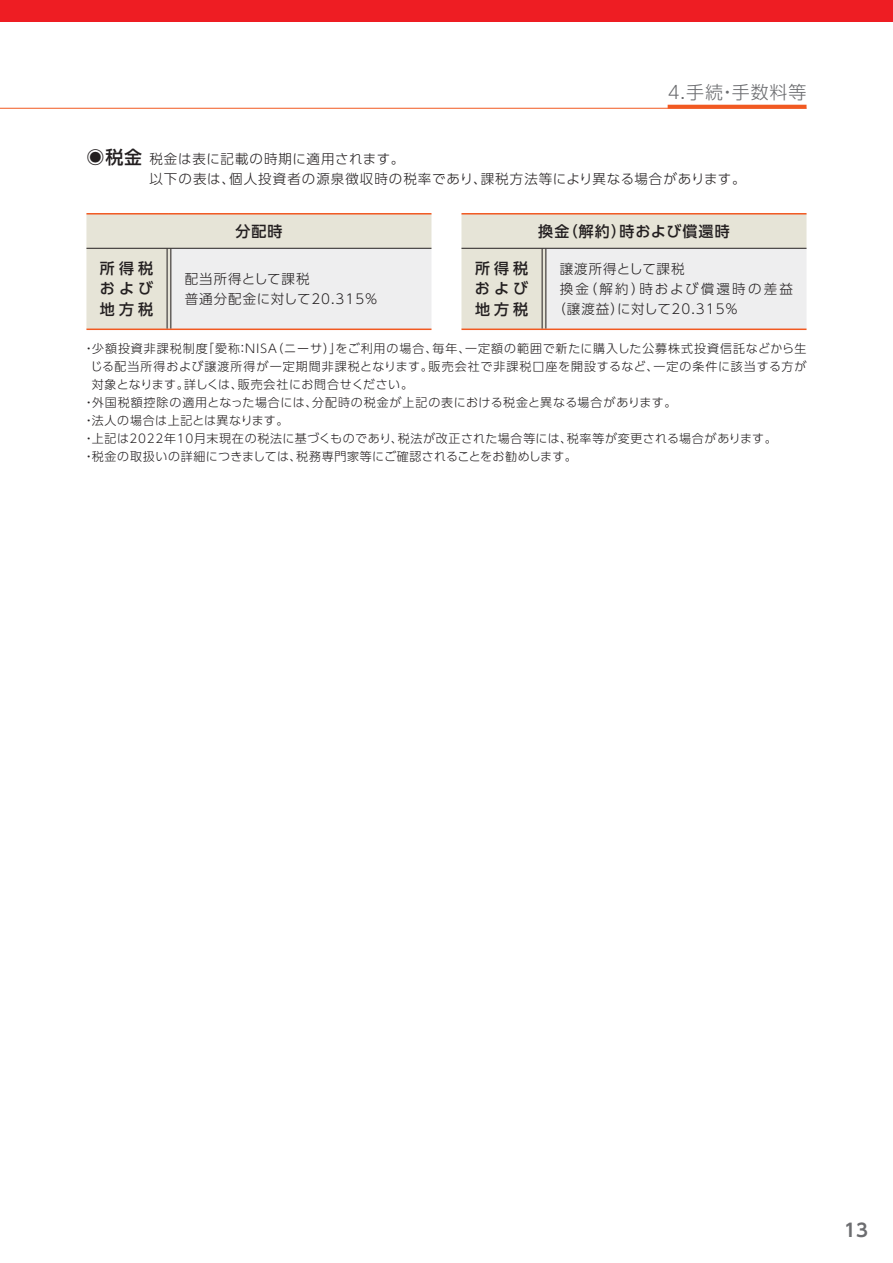
<style>
.page{position:relative;width:893px;height:1263px;background:#fff}
.page>*{position:absolute;margin:0;border:0;box-sizing:border-box;transform-origin:0 0}
.t1{font:300 18px "UD Shin Go Pro";letter-spacing:.05em;color:#6c6d70}
.t2{font:700 18px "UD Shin Go Pro De";color:#6c6d70}
.t3{font:500 15px/20.2px "UD Shin Go Pro";letter-spacing:.275em;color:#231f20;text-align:justify}
.t4{font:500 15px "UD Shin Go Pro";letter-spacing:.075em;color:#231f20}
.t5{font:300 13.5px/20.2px "UD Shin Go Pro";letter-spacing:.075em;color:#231f20}
.t6{font:300 13.5px "UD Shin Go Pro";letter-spacing:.165em;color:#231f20}
.t7{font:300 12px "UD Shin Go Pro";letter-spacing:.06em;color:#231f20}
.t8{font:300 12px "UD Shin Go Pro";letter-spacing:.03em;color:#231f20}
.t9{font:300 12px "UD Shin Go Pro";letter-spacing:.08em;color:#231f20}
.t10{font:300 12px "UD Shin Go Pro";letter-spacing:.085em;color:#231f20}
.t11{font:300 12px "UD Shin Go Pro";letter-spacing:.04em;color:#231f20}
.s1{font-weight:500;font-size:18px}
</style>
<div class="page">
<div style="left:0;top:0;width:893px;height:21px;background:#ee1d23"></div>
<hr style="left:0;top:108px;width:806px;height:1px;background:#f15921">
<svg style="left:668px;top:105px;width:138px;height:4px"></svg>
<div style="left:86px;top:214px;width:720px;height:115px;background:#e6e4d7"></div>
<svg style="left:171px;top:248px;width:635px;height:81px;background:#edeceb"></svg>
<hr style="left:167px;top:249px;width:4px;height:80px;background:#e6e4d7">
<hr style="left:542px;top:249px;width:4px;height:80px;background:#e6e4d7">
<hr style="left:86px;top:213px;width:83px;height:2px;background:#f15921">
<hr style="left:169px;top:213px;width:262px;height:2px;background:#f15921">
<hr style="left:86px;top:329px;width:83px;height:1px;background:#f15921">
<hr style="left:169px;top:329px;width:262px;height:1px;background:#f15921">
<hr style="left:461px;top:213px;width:83px;height:2px;background:#f15921">
<hr style="left:544px;top:213px;width:262px;height:2px;background:#f15921">
<hr style="left:461px;top:329px;width:83px;height:1px;background:#f15921">
<hr style="left:544px;top:329px;width:262px;height:1px;background:#f15921">
<hr style="left:86px;top:248px;width:83px;height:1px;background:#231f20">
<hr style="left:169px;top:248px;width:262px;height:1px;background:#231f20">
<hr style="left:461px;top:248px;width:83px;height:1px;background:#231f20">
<hr style="left:544px;top:248px;width:262px;height:1px;background:#231f20">
<hr style="left:167px;top:249px;width:1px;height:80px;background:#231f20">
<hr style="left:170px;top:249px;width:1px;height:80px;background:#231f20">
<hr style="left:542px;top:249px;width:1px;height:80px;background:#231f20">
<hr style="left:545px;top:249px;width:1px;height:80px;background:#231f20">
<h1 class="t1" style="left:668px;top:77px;width:140px">4.手続・手数料等</h1>
<p class="t5" style="left:149px;top:148px;width:598px;text-indent:-63px"><span class="s1">◉税金</span>税金は表に記載の時期に適用されます。<br>以下の表は、個人投資者の源泉徴収時の税率であり、課税方法等により異なる場合があります。</p>
<p class="t3" style="left:235px;top:220px;width:49px">分配時</p>
<p class="t4" style="left:538px;top:219px;width:193px">換金（解約）時および償還時</p>
<p class="t3" style="left:100px;top:258px;width:55px">所得税および地方税</p>
<p class="t5" style="left:185px;top:268px;width:195px">配当所得として課税<br>普通分配金に対して20.315％</p>
<p class="t3" style="left:475px;top:258px;width:55px">所得税および地方税</p>
<p class="t5" style="left:560px;top:258px;width:126px">譲渡所得として課税</p>
<p class="t6" style="left:560px;top:278px;width:235px">換金（解約）時および償還時の差益</p>
<p class="t5" style="left:552px;top:298px;width:187px">（譲渡益）に対して20.315％</p>
<p class="t9" style="left:83px;top:339px;width:725px">・少額投資非課税制度「愛称：ＮＩＳＡ（ニーサ）」をご利用の場合、毎年、一定額の範囲で新たに購入した公募株式投資信託などから生</p>
<p class="t10" style="left:90px;top:357px;width:718px">じる配当所得および譲渡所得が一定期間非課税となります。販売会社で非課税口座を開設するなど、一定の条件に該当する方が</p>
<p class="t8" style="left:92px;top:375px;width:323px">対象となります。詳しくは、販売会社にお問合せください。</p>
<p class="t7" style="left:83px;top:393px;width:595px">・外国税額控除の適用となった場合には、分配時の税金が上記の表における税金と異なる場合があります。</p>
<p class="t11" style="left:83px;top:411px;width:207px">・法人の場合は上記とは異なります。</p>
<p class="t7" style="left:83px;top:429px;width:695px">・上記は2022年10月末現在の税法に基づくものであり、税法が改正された場合等には、税率等が変更される場合があります。</p>
<p class="t8" style="left:83px;top:447px;width:495px">・税金の取扱いの詳細につきましては、税務専門家等にご確認されることをお勧めします。</p>
<h1 class="t2" style="left:844px;top:1215px;width:25px">13</h1>
</div>
